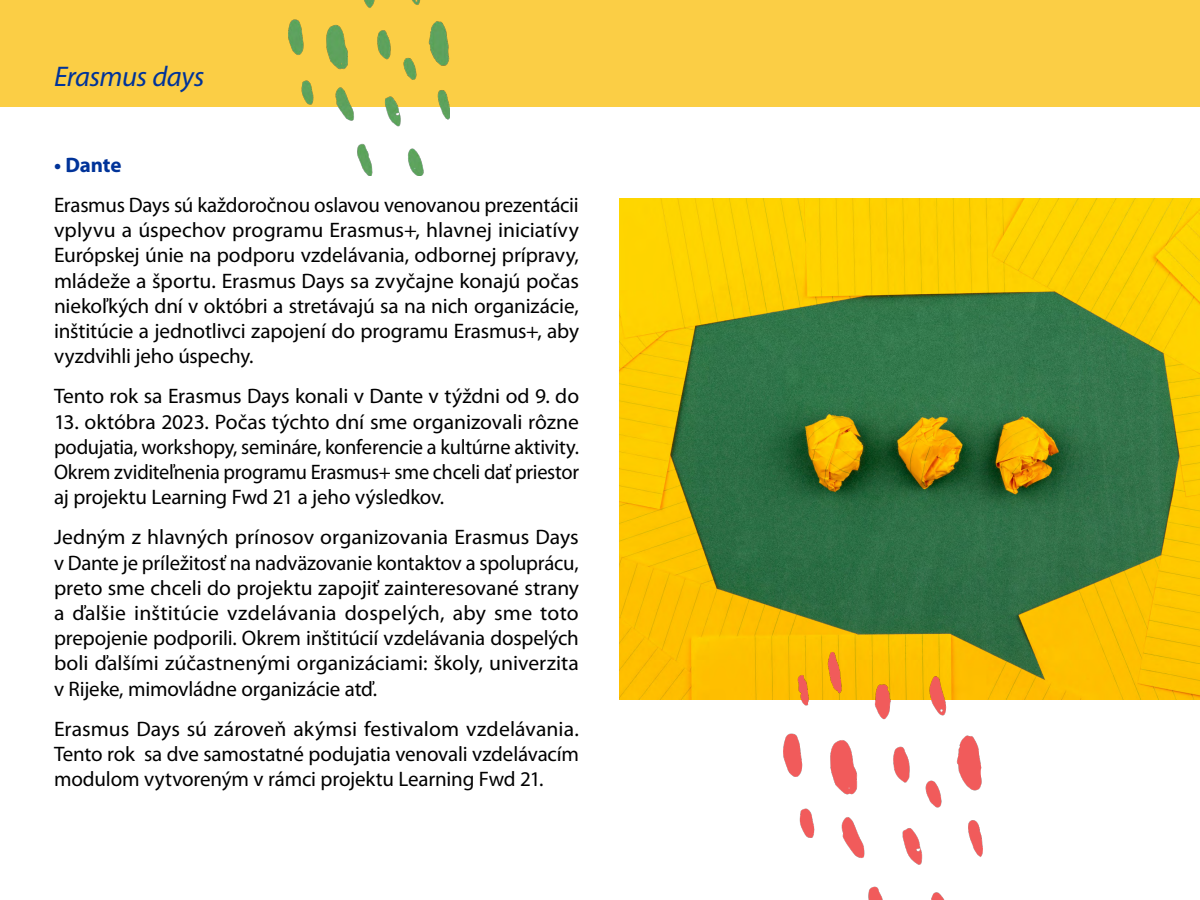
<style>
.page{position:relative;width:1200px;height:900px;background:#fff}
.page>*{position:absolute;margin:0;border:0;box-sizing:border-box;transform-origin:0 0}
.t1{font:italic 28.5px "Myriad Pro";letter-spacing:-.02em;color:#039}
.t2{font:21px/25.2px "Myriad Pro";letter-spacing:-.01em;color:#000;text-align:justify}
.t3{font:700 21px "Myriad Pro";letter-spacing:-.005em;color:#039}
</style>
<div class="page">
<div style="left:0;top:0;width:1200px;height:106px;background:#fbce45"></div>
<img style="left:288px;top:0;width:162px;height:176px">
<img style="left:620px;top:199px;width:580px;height:500px">
<img style="left:783px;top:652px;width:199px;height:248px">
<h1 class="t1" style="left:54px;top:59px;width:152px">Erasmus days</h1>
<p class="t3" style="left:54px;top:151px;width:69px">• Dante</p>
<p class="t2" style="left:54px;top:192px;width:527px">Erasmus Days sú každoročnou oslavou venovanou prezentácii vplyvu a úspechov programu Erasmus+, hlavnej iniciatívy Európskej únie na podporu vzdelávania, odbornej prípravy, mládeže a športu. Erasmus Days sa zvyčajne konajú počas niekoľkých dní v októbri a stretávajú sa na nich organizácie, inštitúcie a jednotlivci zapojení do programu Erasmus+, aby vyzdvihli jeho úspechy.</p>
<p class="t2" style="left:54px;top:383px;width:527px">Tento rok sa Erasmus Days konali v Dante v týždni od 9. do</p>
<p class="t2" style="left:54px;top:409px;width:527px">13. októbra 2023. Počas týchto dní sme organizovali rôzne podujatia, workshopy, semináre, konferencie a kultúrne aktivity.<br>Okrem zviditeľnenia programu Erasmus+ sme chceli dať priestor aj projektu Learning Fwd 21 a jeho výsledkov.</p>
<p class="t2" style="left:54px;top:524px;width:526px">Jedným z hlavných prínosov organizovania Erasmus Days v Dante je príležitosť na nadväzovanie kontaktov a spoluprácu, preto sme chceli do projektu zapojiť zainteresované strany a ďalšie inštitúcie vzdelávania dospelých, aby sme toto prepojenie podporili. Okrem inštitúcií vzdelávania dospelých boli ďalšími zúčastnenými organizáciami: školy, univerzita v Rijeke, mimovládne organizácie atď.</p>
<p class="t2" style="left:54px;top:716px;width:526px">Erasmus Days sú zároveň akýmsi festivalom vzdelávania.<br>Tento rok sa dve samostatné podujatia venovali vzdelávacím modulom vytvoreným v rámci projektu Learning Fwd 21.</p>
</div>
